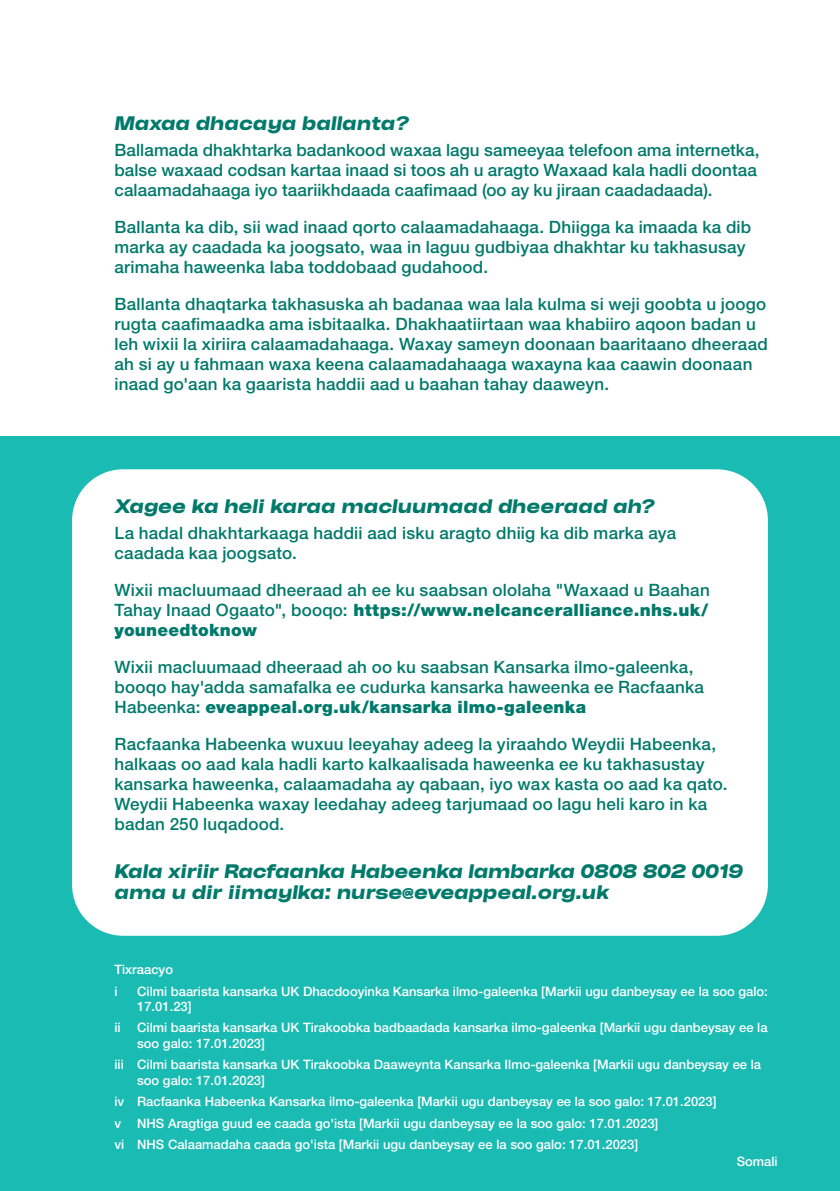
<style>
.page{position:relative;width:840px;height:1191px;background:#fff}
.page>*{position:absolute;margin:0;border:0;box-sizing:border-box;transform-origin:0 0}
.Body_9_5pt_-_medium{font:500 17px/20px "Helvetica Neue LT Std";letter-spacing:.015em;color:#017a6b}
.Subheader_9_5pt_-_ye{font:17px/20.4px "FONTSPRINGDEMO Herokid Italic Sm Bold Expanded";color:#017a6b}
.t1{font:500 13px/15.6px "Helvetica Neue LT Std";color:#fff}
.s1{font-weight:900}
.s2{font-family:"After Smile";font-size:16px}
</style>
<div class="page">
<div style="left:0;top:437px;width:839px;height:754px;background:#1abbb3"></div>
<div style="left:72px;top:469px;width:695px;height:466px;background:#fff;border-radius:51px"></div>
<p class="Subheader_9_5pt_-_ye" style="left:114px;top:115px;width:296px">Maxaa dhacaya ballanta?</p>
<p class="Body_9_5pt_-_medium" style="left:114px;top:139px;width:646px">Ballamada dhakhtarka badankood waxaa lagu sameeyaa telefoon ama internetka, balse waxaad codsan kartaa inaad si toos ah u aragto Waxaad kala hadli doontaa calaamadahaaga iyo taariikhdaada caafimaad (oo ay ku jiraan caadadaada).</p>
<p class="Body_9_5pt_-_medium" style="left:114px;top:216px;width:638px">Ballanta ka dib, sii wad inaad qorto calaamadahaaga. Dhiigga ka imaada ka dib marka ay caadada ka joogsato, waa in laguu gudbiyaa dhakhtar ku takhasusay arimaha haweenka laba toddobaad gudahood.</p>
<p class="Body_9_5pt_-_medium" style="left:114px;top:293px;width:654px">Ballanta dhaqtarka takhasuska ah badanaa waa lala kulma si weji goobta u joogo rugta caafimaadka ama isbitaalka. Dhakhaatiirtaan waa khabiiro aqoon badan u leh wixii la xiriira calaamadahaaga. Waxay sameyn doonaan baaritaano dheeraad ah si ay u fahmaan waxa keena calaamadahaaga waxayna kaa caawin doonaan inaad go'aan ka gaarista haddii aad u baahan tahay daaweyn.</p>
<p class="Subheader_9_5pt_-_ye" style="left:114px;top:497px;width:541px">Xagee ka heli karaa macluumaad dheeraad ah?</p>
<p class="Body_9_5pt_-_medium" style="left:114px;top:522px;width:563px">La hadal dhakhtarkaaga haddii aad isku aragto dhiig ka dib marka aya caadada kaa joogsato.</p>
<p class="Body_9_5pt_-_medium" style="left:114px;top:579px;width:596px;text-align:justify">Wixii macluumaad dheeraad ah ee ku saabsan ololaha "Waxaad u Baahan Tahay Inaad Ogaato", booqo: <span class="s1">https://www.nelcanceralliance.nhs.uk/ youneedtoknow</span></p>
<p class="Body_9_5pt_-_medium" style="left:114px;top:656px;width:590px">Wixii macluumaad dheeraad ah oo ku saabsan Kansarka ilmo-galeenka, booqo hay'adda samafalka ee cudurka kansarka haweenka ee Racfaanka<br>Habeenka: <span class="s1">eveappeal.org.uk/kansarka ilmo-galeenka</span></p>
<p class="Body_9_5pt_-_medium" style="left:114px;top:733px;width:614px">Racfaanka Habeenka wuxuu leeyahay adeeg la yiraahdo Weydii Habeenka, halkaas oo aad kala hadli karto kalkaalisada haweenka ee ku takhasustay kansarka haweenka, calaamadaha ay qabaan, iyo wax kasta oo aad ka qato.<br>Weydii Habeenka waxay leedahay adeeg tarjumaad oo lagu heli karo in ka badan 250 luqadood.</p>
<p class="Subheader_9_5pt_-_ye" style="left:114px;top:863px;width:630px">Kala xiriir Racfaanka Habeenka lambarka 0808 802 0019 ama u dir iimaylka: nurse<span class="s2">@</span>eveappeal.org.uk</p>
<p class="t1" style="left:114px;top:961px;width:60px">Tixraacyo</p>
<p class="t1" style="left:114px;top:983px;width:5px">i</p>
<p class="t1" style="left:137px;top:983px;width:632px">Cilmi baarista kansarka UK Dhacdooyinka Kansarka ilmo-galeenka [Markii ugu danbeysay ee la soo galo:<br>17.01.23]</p>
<p class="t1" style="left:114px;top:1020px;width:8px">ii</p>
<p class="t1" style="left:137px;top:1020px;width:631px">Cilmi baarista kansarka UK Tirakoobka badbaadada kansarka ilmo-galeenka [Markii ugu danbeysay ee la soo galo: 17.01.2023]</p>
<p class="t1" style="left:137px;top:1056px;width:625px;text-indent:-23px">iii Cilmi baarista kansarka UK Tirakoobka Daaweynta Kansarka Ilmo-galeenka [Markii ugu danbeysay ee la soo galo: 17.01.2023]</p>
<p class="t1" style="left:114px;top:1093px;width:603px">iv Racfaanka Habeenka Kansarka ilmo-galeenka [Markii ugu danbeysay ee la soo galo: 17.01.2023]</p>
<p class="t1" style="left:114px;top:1115px;width:545px">v NHS Aragtiga guud ee caada go'ista [Markii ugu danbeysay ee la soo galo: 17.01.2023]</p>
<p class="t1" style="left:114px;top:1136px;width:525px">vi NHS Calaamadaha caada go'ista [Markii ugu danbeysay ee la soo galo: 17.01.2023]</p>
<p class="t1" style="left:736px;top:1153px;width:42px">Somali</p>
</div>
